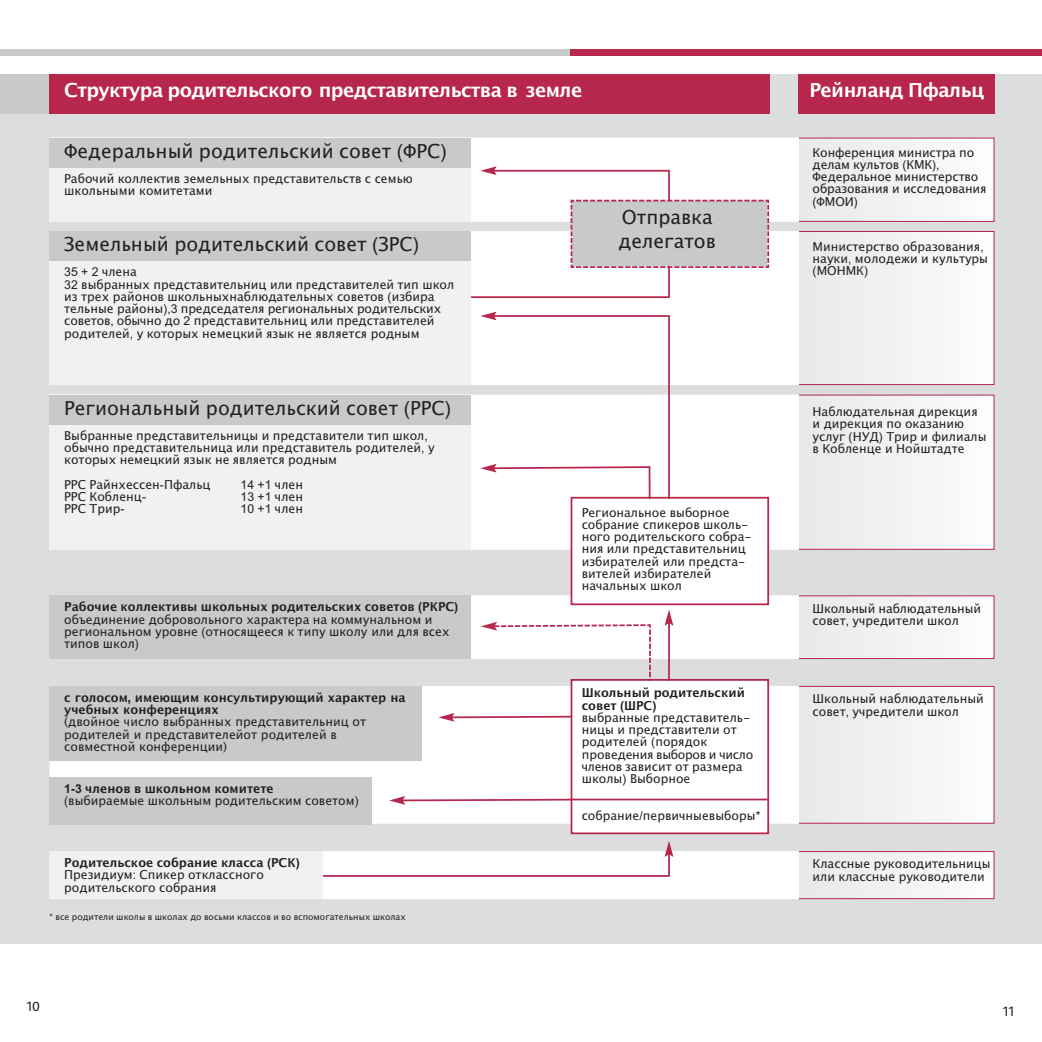
<style>
.page{position:relative;width:1042px;height:1042px;background:#fff}
.page>*{position:absolute;margin:0;border:0;box-sizing:border-box;transform-origin:0 0}
.t1{font:19.25px/24.5px "Lucida Grande";color:#231f20}
.t2{font:700 19.25px "Lucida Grande";letter-spacing:-.03em;color:#fff}
.t3{font:14px "Bliss 2";color:#231f20}
.t4{font:12.25px/12.2px "Lucida Grande";color:#231f20}
.t5{font:700 12.25px/12.2px "Lucida Grande";color:#231f20}
.t6{font:12.25px "Arial";color:#231f20}
.t7{font:8.75px "Lucida Grande";color:#231f20}
.s1{font-family:"Arial"}
.s2{font-family:"Lucida Grande"}
.s3{font-weight:700}
.s4{font-family:"Arial";font-weight:700}
</style>
<div class="page">
<div style="left:0;top:74px;width:1042px;height:870px;background:#dcddde"></div>
<div style="left:787px;top:596px;width:206px;height:62px;background:#f2f2f3"></div>
<div style="left:786px;top:595px;width:208px;height:64px;border:1px solid #b7274c"></div>
<div style="left:787px;top:687px;width:206px;height:136px;background:#f2f2f3"></div>
<div style="left:786px;top:686px;width:208px;height:137px;border:1px solid #b7274c"></div>
<div style="left:787px;top:852px;width:206px;height:46px;background:#f2f2f3"></div>
<div style="left:786px;top:851px;width:208px;height:48px;border:1px solid #b7274c"></div>
<div style="left:787px;top:138px;width:206px;height:83px;background:#f2f2f3"></div>
<div style="left:786px;top:138px;width:208px;height:84px;border:1px solid #b7274c"></div>
<div style="left:787px;top:232px;width:206px;height:152px;background:#f2f2f3"></div>
<div style="left:786px;top:231px;width:208px;height:154px;border:1px solid #b7274c"></div>
<div style="left:787px;top:395px;width:206px;height:154px;background:#f2f2f3"></div>
<div style="left:786px;top:395px;width:208px;height:155px;border:1px solid #b7274c"></div>
<div style="left:50px;top:852px;width:748px;height:46px;background:#fff"></div>
<div style="left:50px;top:851px;width:749px;height:48px;border:1px solid #fff"></div>
<div style="left:50px;top:596px;width:748px;height:62px;background:#fff"></div>
<div style="left:50px;top:687px;width:748px;height:136px;background:#fff"></div>
<div style="left:50px;top:138px;width:748px;height:83px;background:#fff"></div>
<div style="left:50px;top:232px;width:748px;height:152px;background:#fff"></div>
<div style="left:50px;top:395px;width:748px;height:154px;background:#fff"></div>
<svg style="left:322px;top:841px;width:351px;height:36px"></svg>
<svg style="left:389px;top:796px;width:181px;height:9px"></svg>
<svg style="left:438px;top:312px;width:235px;height:410px"></svg>
<div style="left:0;top:50px;width:570px;height:6px;background:#c7c9cb"></div>
<div style="left:570px;top:50px;width:472px;height:6px;background:#b7274c"></div>
<div style="left:0;top:74px;width:50px;height:40px;background:#c7c9cb"></div>
<div style="left:50px;top:74px;width:720px;height:40px;background:#b7274c"></div>
<div style="left:799px;top:74px;width:196px;height:40px;background:#b7274c"></div>
<div style="left:50px;top:595px;width:421px;height:64px;background:#c7c9cb"></div>
<div style="left:50px;top:686px;width:372px;height:74px;background:#c7c9cb"></div>
<div style="left:50px;top:776px;width:322px;height:48px;background:#c7c9cb"></div>
<div style="left:50px;top:851px;width:272px;height:48px;background:#f1f1f2"></div>
<svg style="left:471px;top:166px;width:299px;height:132px"></svg>
<div style="left:572px;top:498px;width:195px;height:105px;background:#fff"></div>
<div style="left:570px;top:497px;width:199px;height:108px;border:2px solid #b7274c"></div>
<div style="left:572px;top:681px;width:195px;height:151px;background:#fff"></div>
<div style="left:570px;top:679px;width:199px;height:155px;border:2px solid #b7274c"></div>
<hr style="left:570px;top:798px;width:198px;height:2px;background:#b7274c">
<div style="left:50px;top:138px;width:421px;height:84px;background:#f1f1f2"></div>
<div style="left:50px;top:231px;width:421px;height:154px;background:#f1f1f2"></div>
<div style="left:50px;top:395px;width:421px;height:155px;background:#f1f1f2"></div>
<div style="left:50px;top:138px;width:421px;height:29px;background:#c7c9cb"></div>
<div style="left:50px;top:231px;width:421px;height:30px;background:#c7c9cb"></div>
<div style="left:50px;top:395px;width:421px;height:29px;background:#c7c9cb"></div>
<h1 class="t2" style="left:64px;top:79px;width:519px">Структура родительского представительства в земле</h1>
<h1 class="t2" style="left:809px;top:79px;width:177px">Рейнланд Пфальц</h1>
<h1 class="t1" style="left:64px;top:140px;width:384px">Федеральный родительский совет <span class="s1">(</span>ФРС<span class="s1">)</span></h1>
<p class="t4" style="left:64px;top:173px;width:350px">Рабочий коллектив земельных представительств с семью школьными комитетами</p>
<h1 class="t1" style="left:64px;top:234px;width:356px">Земельный родительский совет <span class="s1">(</span>ЗРС<span class="s1">)</span></h1>
<p class="t4" style="left:64px;top:267px;width:392px"><span class="s1">35 + 2</span> члена<br><span class="s1">32</span> выбранных представительниц или представителей тип школ из трех районов школьныхнаблюдательных советов <span class="s1">(</span>избира тельные районы<span class="s1">),3</span> председателя региональных родительских советов<span class="s1">,</span> обычно до <span class="s1">2</span> представительниц или представителей родителей<span class="s1">,</span> у которых немецкий язык не является родным</p>
<h1 class="t1" style="left:64px;top:397px;width:388px">Региональный родительский совет <span class="s1">(</span>РРС<span class="s1">)</span></h1>
<p class="t4" style="left:64px;top:430px;width:372px">Выбранные представительницы и представители тип школ<span class="s1">, </span>обычно представительница или представитель родителей<span class="s1">,</span> у которых немецкий язык не является родным</p>
<p class="t4" style="left:64px;top:479px;width:148px">РРС Райнхессен<span class="s1">-</span>Пфальц</p>
<p class="t6" style="left:240px;top:480px;width:64px">14 +1 <span class="s2">член</span></p>
<p class="t4" style="left:64px;top:491px;width:83px">РРС Кобленц<span class="s1">-</span></p>
<p class="t6" style="left:240px;top:492px;width:64px">13 +1 <span class="s2">член</span></p>
<p class="t4" style="left:64px;top:504px;width:62px">РРС Трир<span class="s1">-</span></p>
<p class="t6" style="left:240px;top:504px;width:64px">10 +1 <span class="s2">член</span></p>
<p class="t4" style="left:64px;top:602px;width:396px"><span class="s3">Рабочие коллективы школьных родительских советов</span> <span class="s4">(</span><span class="s3">РКРС</span><span class="s4">) </span>объединение добровольного характера на коммунальном и региональном уровне <span class="s1">(</span>относящееся к типу школу или для всех типов школ<span class="s1">)</span></p>
<p class="t5" style="left:64px;top:691px;width:343px">с голосом, имеющим консультирующий характер на учебных конференциях</p>
<p class="t4" style="left:64px;top:717px;width:303px">(двойное число выбранных представительниц от родителей и представителейот родителей в совместной конференции)</p>
<p class="t4" style="left:64px;top:783px;width:296px"><span class="s4">1-3</span> <span class="s3">членов в школьном комитете<br></span><span class="s1">(</span>выбираемые школьным родительским советом<span class="s1">)</span></p>
<p class="t4" style="left:64px;top:857px;width:237px"><span class="s3">Родительское собрание класса</span> <span class="s4">(</span><span class="s3">РСК</span><span class="s4">)<br></span>Президиум<span class="s1">:</span> Спикер отклассного родительского собрания</p>
<p class="t7" style="left:50px;top:913px;width:358px"><span class="s1">*</span> все родители школы в школах до восьми классов и во вспомогательных школах</p>
<h1 class="t1" style="left:618px;top:206px;width:99px">Отправка делегатов</h1>
<p class="t4" style="left:582px;top:507px;width:171px">Региональное выборное собрание спикеров школь&shy;ного родительского собра&shy;ния или представительниц избирателей или предста&shy;вителей избирателей начальных школ</p>
<p class="t4" style="left:582px;top:688px;width:173px"><span class="s3">Школьный родительский совет</span> <span class="s4">(</span><span class="s3">ШРС</span><span class="s4">)<br></span>выбранные представитель&shy;ницы и представители от родителей <span class="s1">(</span>порядок проведения выборов и число членов зависит от размера школы<span class="s1">)</span> Выборное</p>
<p class="t4" style="left:582px;top:810px;width:180px">собрание<span class="s1">/</span>первичныевыборы<span class="s1">*</span></p>
<p class="t4" style="left:812px;top:147px;width:175px">Конференция министра по делам культов <span class="s1">(</span>КМК<span class="s1">),<br></span>Федеральное министерство образования и исследования <span class="s1">(</span>ФМОИ<span class="s1">)</span></p>
<p class="t4" style="left:812px;top:241px;width:177px">Министерство образования<span class="s1">, </span>науки<span class="s1">,</span> молодежи и культуры <span class="s1">(</span>МОНМК<span class="s1">)</span></p>
<p class="t4" style="left:812px;top:406px;width:175px">Наблюдательная дирекция и дирекция по оказанию услуг <span class="s1">(</span>НУД<span class="s1">)</span> Трир и филиалы в Кобленце и Нойштадте</p>
<p class="t4" style="left:812px;top:603px;width:170px">Школьный наблюдательный совет<span class="s1">,</span> учредители школ</p>
<p class="t4" style="left:812px;top:694px;width:173px">Школьный наблюдательный совет<span class="s1">,</span> учредители школ</p>
<p class="t4" style="left:812px;top:859px;width:180px">Классные руководительницы или классные руководители</p>
<p class="t3" style="left:26px;top:998px;width:15px">10</p>
<p class="t3" style="left:1002px;top:1003px;width:13px">11</p>
</div>
